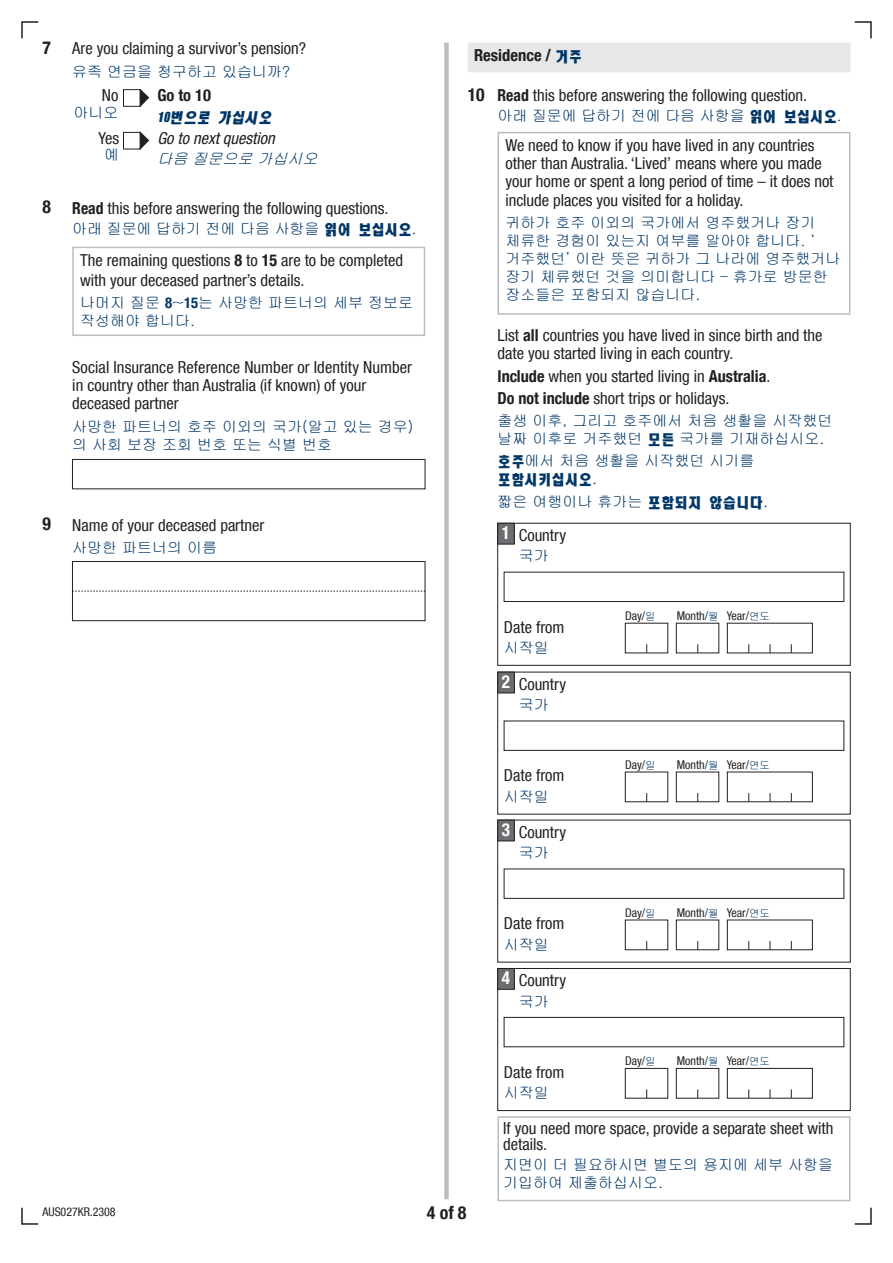
<style>
.page{position:relative;width:893px;height:1263px;background:#fff}
.page>*{position:absolute;margin:0;border:0;box-sizing:border-box;transform-origin:0 0}
.t1{font:700 condensed 18px "Helvetica Neue LT Com";color:#231f20}
.t2{font:condensed 16.5px/18px "Helvetica Neue LT Com";color:#231f20}
.t3{font:700 condensed 16.5px "Helvetica Neue LT Com";color:#231f20}
.t4{font:italic condensed 16.5px "Helvetica Neue LT Com";color:#231f20}
.t5{font:15px/18px "Gulim";color:#003667}
.t6{font:italic 15px "Gulim";color:#003667}
.t7{font:italic 15px "JCH Ead A";color:#003667}
.t8{font:15px "JCH Ead A";color:#003667}
.t9{font:condensed 12px "Helvetica Neue LT Com";color:#231f20}
.s1{font-weight:700;font-size:18px}
.s2{font-weight:700}
.s3{font-family:"JCH Ead A"}
.s4{font-family:"Helvetica Neue LT Com";font-weight:700;font-stretch:condensed}
.s5{font-family:"JCH Ead A";font-weight:400;font-stretch:normal;font-size:15px;color:#003667}
.s6{font-family:"Gulim"}
.s7{font-weight:700;font-size:18px;color:#fff}
.s8{font-family:"Gulim";font-stretch:normal;font-size:10.5px;color:#003667}
.s9{color:#003667}
</style>
<div class="page">
<svg style="left:21px;top:21px;width:18px;height:18px"></svg>
<svg style="left:854px;top:21px;width:18px;height:18px"></svg>
<svg style="left:854px;top:1207px;width:18px;height:18px"></svg>
<svg style="left:21px;top:1207px;width:18px;height:18px"></svg>
<div style="left:444px;top:43px;width:5px;height:1156px;background:#bcbdc0"></div>
<div style="left:72px;top:561px;width:353px;height:60px;border:1px solid #231f20"></div>
<svg style="left:72px;top:591px;width:353px;height:1px"></svg>
<div style="left:72px;top:247px;width:353px;height:89px;border:2px solid #bcbdc0"></div>
<div style="left:72px;top:459px;width:353px;height:30px;border:1px solid #231f20"></div>
<div style="left:123px;top:89px;width:17px;height:17px;border:1px solid #231f20"></div>
<svg style="left:140px;top:89px;width:9px;height:18px"></svg>
<div style="left:123px;top:132px;width:17px;height:17px;border:1px solid #231f20"></div>
<svg style="left:140px;top:132px;width:9px;height:18px"></svg>
<div style="left:468px;top:43px;width:382px;height:29px;background:#e6e7e9"></div>
<div style="left:497px;top:132px;width:353px;height:183px;border:2px solid #bcbdc0"></div>
<div style="left:497px;top:1116px;width:353px;height:85px;border:2px solid #bcbdc0"></div>
<div style="left:497px;top:523px;width:353px;height:142px;border:1px solid #231f20"></div>
<div style="left:498px;top:523px;width:16px;height:21px;background:#6c6d70"></div>
<div style="left:497px;top:523px;width:17px;height:21px;border:1px solid #231f20"></div>
<div style="left:504px;top:572px;width:340px;height:30px;border:1px solid #231f20"></div>
<svg style="left:625px;top:623px;width:43px;height:30px"></svg>
<svg style="left:676px;top:623px;width:43px;height:30px"></svg>
<svg style="left:727px;top:623px;width:86px;height:30px"></svg>
<div style="left:498px;top:672px;width:16px;height:21px;background:#6c6d70"></div>
<div style="left:497px;top:672px;width:17px;height:21px;border:1px solid #231f20"></div>
<svg style="left:625px;top:772px;width:43px;height:30px"></svg>
<svg style="left:676px;top:772px;width:43px;height:30px"></svg>
<svg style="left:727px;top:772px;width:86px;height:30px"></svg>
<div style="left:498px;top:820px;width:16px;height:21px;background:#6c6d70"></div>
<div style="left:497px;top:820px;width:17px;height:21px;border:1px solid #231f20"></div>
<svg style="left:625px;top:920px;width:43px;height:30px"></svg>
<svg style="left:676px;top:920px;width:43px;height:30px"></svg>
<svg style="left:727px;top:920px;width:86px;height:30px"></svg>
<div style="left:497px;top:968px;width:353px;height:143px;border:1px solid #231f20"></div>
<div style="left:498px;top:968px;width:16px;height:21px;background:#6c6d70"></div>
<div style="left:497px;top:968px;width:17px;height:21px;border:1px solid #231f20"></div>
<div style="left:504px;top:1017px;width:340px;height:30px;border:1px solid #231f20"></div>
<svg style="left:625px;top:1068px;width:43px;height:30px"></svg>
<svg style="left:676px;top:1068px;width:43px;height:30px"></svg>
<svg style="left:727px;top:1068px;width:86px;height:30px"></svg>
<p class="t1" style="left:43px;top:37px;width:10px">7</p>
<p class="t2" style="left:72px;top:39px;width:235px">Are you claiming a survivor’s pension?</p>
<p class="t5" style="left:72px;top:62px;width:220px">유족 연금을 청구하고 있습니까?</p>
<p class="t2" style="left:102px;top:86px;width:18px">No</p>
<p class="t5" style="left:73px;top:103px;width:46px">아니오</p>
<p class="t2" style="left:99px;top:129px;width:22px">Yes</p>
<p class="t5" style="left:104px;top:146px;width:16px">예</p>
<p class="t3" style="left:157px;top:85px;width:55px">Go to 10</p>
<p class="t7" style="left:157px;top:110px;width:118px">10번으로 가십시오</p>
<p class="t4" style="left:157px;top:128px;width:119px">Go to next question</p>
<p class="t6" style="left:157px;top:151px;width:166px">다음 질문으로 가십시오</p>
<p class="t2" style="left:43px;top:199px;width:348px"><span class="s1">8</span> <span class="s2">Read</span> this before answering the following questions.</p>
<p class="t5" style="left:72px;top:220px;width:346px">아래 질문에 답하기 전에 다음 사항을 <span class="s3">읽어 보십시오</span>.</p>
<p class="t2" style="left:80px;top:251px;width:324px;line-height:19.5px">The remaining questions <span class="s2">8</span> to <span class="s2">15</span> are to be completed with your deceased partner’s details.</p>
<p class="t5" style="left:80px;top:294px;width:335px">나머지 질문 <span class="s4">8</span>~<span class="s4">15</span>는 사망한 파트너의 세부 정보로 작성해야 합니다.</p>
<p class="t2" style="left:72px;top:358px;width:341px">Social Insurance Reference Number or Identity Number in country other than Australia (if known) of your deceased partner</p>
<p class="t5" style="left:72px;top:417px;width:343px">사망한 파트너의 호주 이외의 국가(알고 있는 경우) 의 사회 보장 조회 번호 또는 식별 번호</p>
<p class="t1" style="left:43px;top:513px;width:10px">9</p>
<p class="t2" style="left:72px;top:516px;width:194px">Name of your deceased partner</p>
<p class="t5" style="left:72px;top:538px;width:146px">사망한 파트너의 이름</p>
<p class="t3" style="left:474px;top:45px;width:109px">Residence / <span class="s5">거주</span></p>
<p class="t2" style="left:497px;top:86px;width:311px"><span class="s2">Read</span> this before answering the following question.</p>
<p class="t5" style="left:497px;top:107px;width:346px">아래 질문에 답하기 전에 다음 사항을 <span class="s3">읽어 보십시오</span>.</p>
<p class="t2" style="left:505px;top:136px;width:330px">We need to know if you have lived in any countries other than Australia. ‘Lived’ means where you made your home or spent a long period of time – it does not include places you visited for a holiday.</p>
<p class="t5" style="left:505px;top:213px;width:336px">귀하가 호주 이외의 국가에서 영주했거나 장기 체류한 경험이 있는지 여부를 알아야 합니다. ‘ 거주했던’ 이란 뜻은 귀하가 그 나라에 영주했거나 장기 체류했던 것을 의미합니다 – 휴가로 방문한 장소들은 포함되지 않습니다.</p>
<p class="t2" style="left:497px;top:326px;width:326px">List <span class="s2">all</span> countries you have lived in since birth and the date you started living in each country.</p>
<p class="t2" style="left:497px;top:364px;width:274px;line-height:22.2px"><span class="s2">Include</span> when you started living in <span class="s2">Australia</span>.<br><span class="s2">Do not include</span> short trips or holidays.</p>
<p class="t5" style="left:497px;top:412px;width:336px">출생 이후, 그리고 호주에서 처음 생활을 시작했던 날짜 이후로 거주했던 <span class="s3">모든</span> 국가를 기재하십시오.</p>
<p class="t5" style="left:497px;top:452px;width:258px"><span class="s3">호주</span>에서 처음 생활을 시작했던 시기를</p>
<p class="t8" style="left:497px;top:472px;width:101px">포함시키십시오<span class="s6">.</span></p>
<p class="t5" style="left:497px;top:492px;width:272px">짧은 여행이나 휴가는 <span class="s3">포함되지 않습니다</span>.</p>
<p class="t1" style="left:468px;top:83px;width:18px">10</p>
<p class="t2" style="left:502px;top:526px;width:66px"><span class="s7">1</span> Country</p>
<p class="t5" style="left:519px;top:547px;width:31px">국가</p>
<p class="t2" style="left:504px;top:618px;width:62px">Date from</p>
<p class="t5" style="left:504px;top:638px;width:46px">시작일</p>
<p class="t2" style="left:502px;top:675px;width:66px"><span class="s7">2</span> Country</p>
<p class="t5" style="left:519px;top:696px;width:31px">국가</p>
<p class="t2" style="left:504px;top:766px;width:62px">Date from</p>
<p class="t5" style="left:504px;top:787px;width:46px">시작일</p>
<p class="t2" style="left:502px;top:823px;width:66px"><span class="s7">3</span> Country</p>
<p class="t5" style="left:519px;top:844px;width:31px">국가</p>
<p class="t2" style="left:504px;top:914px;width:62px">Date from</p>
<p class="t5" style="left:504px;top:935px;width:46px">시작일</p>
<p class="t2" style="left:502px;top:971px;width:66px"><span class="s7">4</span> Country</p>
<p class="t5" style="left:519px;top:992px;width:31px">국가</p>
<p class="t2" style="left:504px;top:1063px;width:62px">Date from</p>
<p class="t5" style="left:504px;top:1084px;width:46px">시작일</p>
<p class="t9" style="left:625px;top:608px;width:32px">Day/<span class="s8">일</span></p>
<p class="t9" style="left:677px;top:608px;width:95px">Month<span class="s9">/</span><span class="s8">월</span> Year/<span class="s8">연도</span></p>
<p class="t9" style="left:625px;top:757px;width:32px">Day/<span class="s8">일</span></p>
<p class="t9" style="left:677px;top:757px;width:95px">Month<span class="s9">/</span><span class="s8">월</span> Year/<span class="s8">연도</span></p>
<p class="t9" style="left:625px;top:905px;width:32px">Day/<span class="s8">일</span></p>
<p class="t9" style="left:677px;top:905px;width:95px">Month<span class="s9">/</span><span class="s8">월</span> Year/<span class="s8">연도</span></p>
<p class="t9" style="left:625px;top:1054px;width:32px">Day/<span class="s8">일</span></p>
<p class="t9" style="left:677px;top:1054px;width:95px">Month<span class="s9">/</span><span class="s8">월</span> Year/<span class="s8">연도</span></p>
<p class="t2" style="left:503px;top:1119px;width:332px;line-height:16.5px">If you need more space, provide a separate sheet with details.</p>
<p class="t5" style="left:503px;top:1156px;width:331px">지면이 더 필요하시면 별도의 용지에 세부 사항을 기입하여 제출하십시오.</p>
<p class="t9" style="left:43px;top:1205px;width:75px">AUS027KR.2308</p>
<p class="t1" style="left:427px;top:1202px;width:41px">4 of 8</p>
</div>
